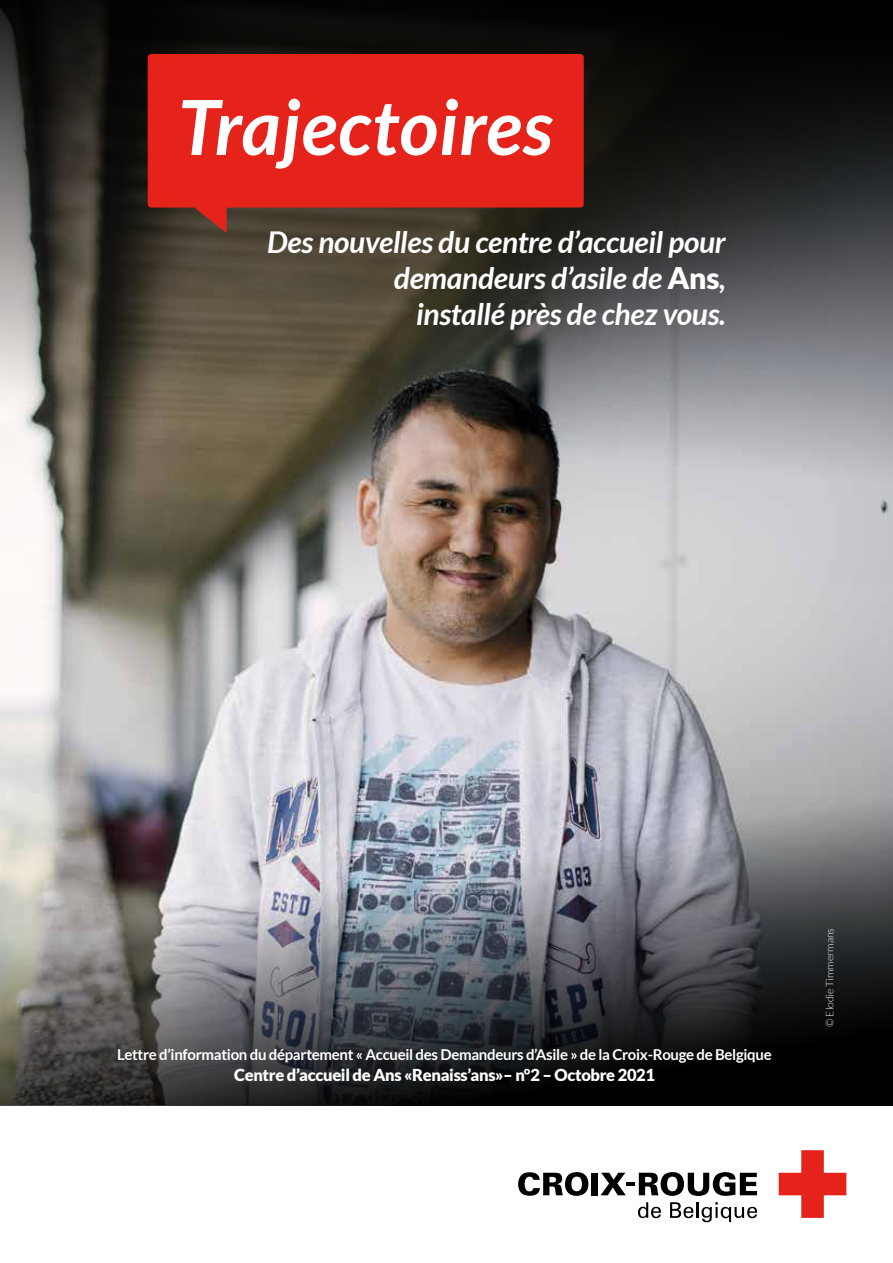
<style>
.page{position:relative;width:893px;height:1263px;background:#fff}
.page>*{position:absolute;margin:0;border:0;box-sizing:border-box;transform-origin:0 0}
.t1{font:italic 700 75.9px "Lato";letter-spacing:.01em;color:#fff}
.t2{font:italic 700 30px/36px "Lato";letter-spacing:-.01em;color:#fff;text-align:right}
.t3{font:900 16.5px "Lato";letter-spacing:-.02em;color:#fff}
.t4{font:700 15px "Lato";letter-spacing:-.02em;color:#fff}
.t5{font:300 10.5px "Lato";color:#fff}
.s1{font-weight:900;font-style:normal}
</style>
<div class="page">
<img style="left:0;top:584px;width:893px;height:213px">
<svg style="left:0;top:0;width:893px;height:584px;background:#5b5852"></svg>
<svg style="left:779px;top:1150px;width:67px;height:68px"></svg>
<svg style="left:518px;top:1172px;width:70px;height:24px"></svg>
<div style="left:592px;top:1173px;width:6px;height:22px;background:#000"></div>
<svg style="left:600px;top:1172px;width:157px;height:24px"></svg>
<svg style="left:638px;top:1202px;width:23px;height:16px"></svg>
<svg style="left:670px;top:1202px;width:87px;height:20px"></svg>
<div style="left:148px;top:54px;width:436px;height:154px;background:#e5231b;border-radius:3px"></div>
<svg style="left:193px;top:207px;width:34px;height:26px"></svg>
<img style="left:0;top:797px;width:893px;height:309px">
<h1 class="t1" style="left:178px;top:84px;width:376px">Trajectoires</h1>
<h2 class="t2" style="left:267px;top:224px;width:460px">Des nouvelles du centre d’accueil pour demandeurs d’asile de <span class="s1">Ans</span>,<br>installé près de chez vous.</h2>
<p class="t4" style="left:117px;top:1046px;width:656px">Lettre d’information du département « Accueil des Demandeurs d’Asile » de la Croix-Rouge de Belgique</p>
<p class="t3" style="left:234px;top:1065px;width:422px">Centre d’accueil de Ans «Renaiss’ans»– n°2 – Octobre 2021</p>
<p class="t5" style="left:824px;top:1027px;width:100px;rotate:-90deg">© Elodie Timmermans</p>
</div>
